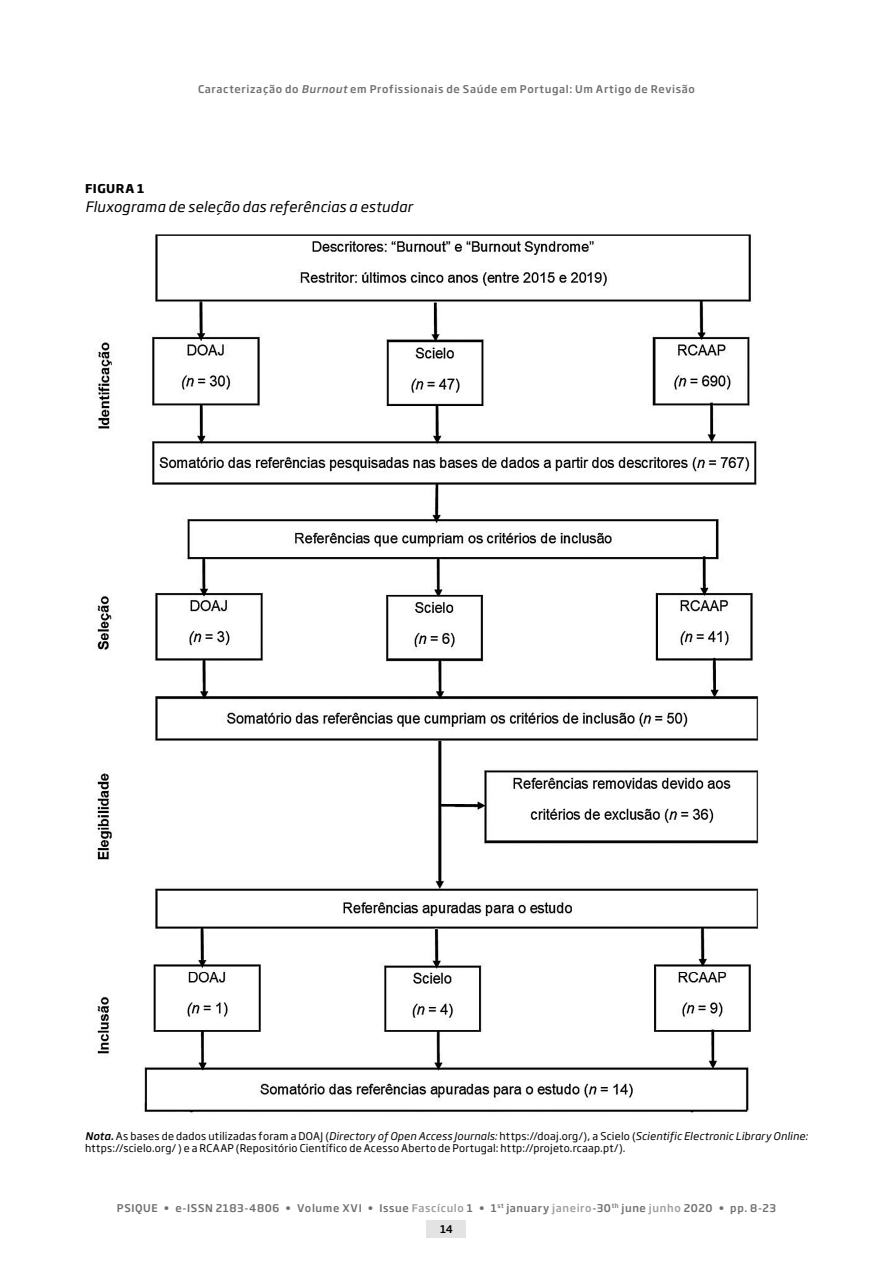
<style>
.page{position:relative;width:893px;height:1263px;background:#fff}
.page>*{position:absolute;margin:0;border:0;box-sizing:border-box;transform-origin:0 0}
.t1{font:italic 14.25px "Soho Gothic Pro";letter-spacing:.015em;color:#000}
.t2{font:700 12px "Soho Gothic Pro";letter-spacing:.035em;color:#000}
.t3{font:10.5px/12px "Soho Gothic Pro";letter-spacing:.02em;color:#000}
.t4{font:500 10.5px "Soho Gothic Pro";letter-spacing:.06em;color:#706f6f}
.t5{font:500 10.5px "Soho Gothic Pro";color:#000}
.s1{font-style:italic}
.s2{font-weight:500;font-style:italic}
.s3{color:#9d9d9c}
</style>
<div class="page">
<div style="left:427px;top:1220px;width:39px;height:17px;background:#e3e3e3"></div>
<img style="left:96px;top:234px;width:663px;height:879px">
<p class="t4" style="left:198px;top:81px;width:498px">Caracterização do <span class="s1">Burnout</span> em Profissionais de Saúde em Portugal: Um Artigo de Revisão</p>
<p class="t2" style="left:85px;top:179px;width:61px">FIGURA 1</p>
<h1 class="t1" style="left:85px;top:196px;width:329px">Fluxograma de seleção das referências a estudar</h1>
<p class="t3" style="left:85px;top:1129px;width:724px"><span class="s2">Nota.</span> As bases de dados utilizadas foram a DOAJ (<span class="s1">Directory of Open Access Journals:</span> https://doaj.org/), a Scielo (<span class="s1">Scientific Electronic Library Online: </span>https://scielo.org/ ) e a RCAAP (Repositório Científico de Acesso Aberto de Portugal: http://projeto.rcaap.pt/).</p>
<p class="t4" style="left:117px;top:1200px;width:661px">PSIQUE • e-ISSN 2183-4806 • Volume XVI • Issue <span class="s3">Fascículo</span> 1 • 1<sup>st</sup> january <span class="s3">janeiro</span>-30<sup>th</sup> june <span class="s3">junho</span> 2020 • pp. 8-23</p>
<p class="t5" style="left:440px;top:1221px;width:14px">14</p>
</div>
